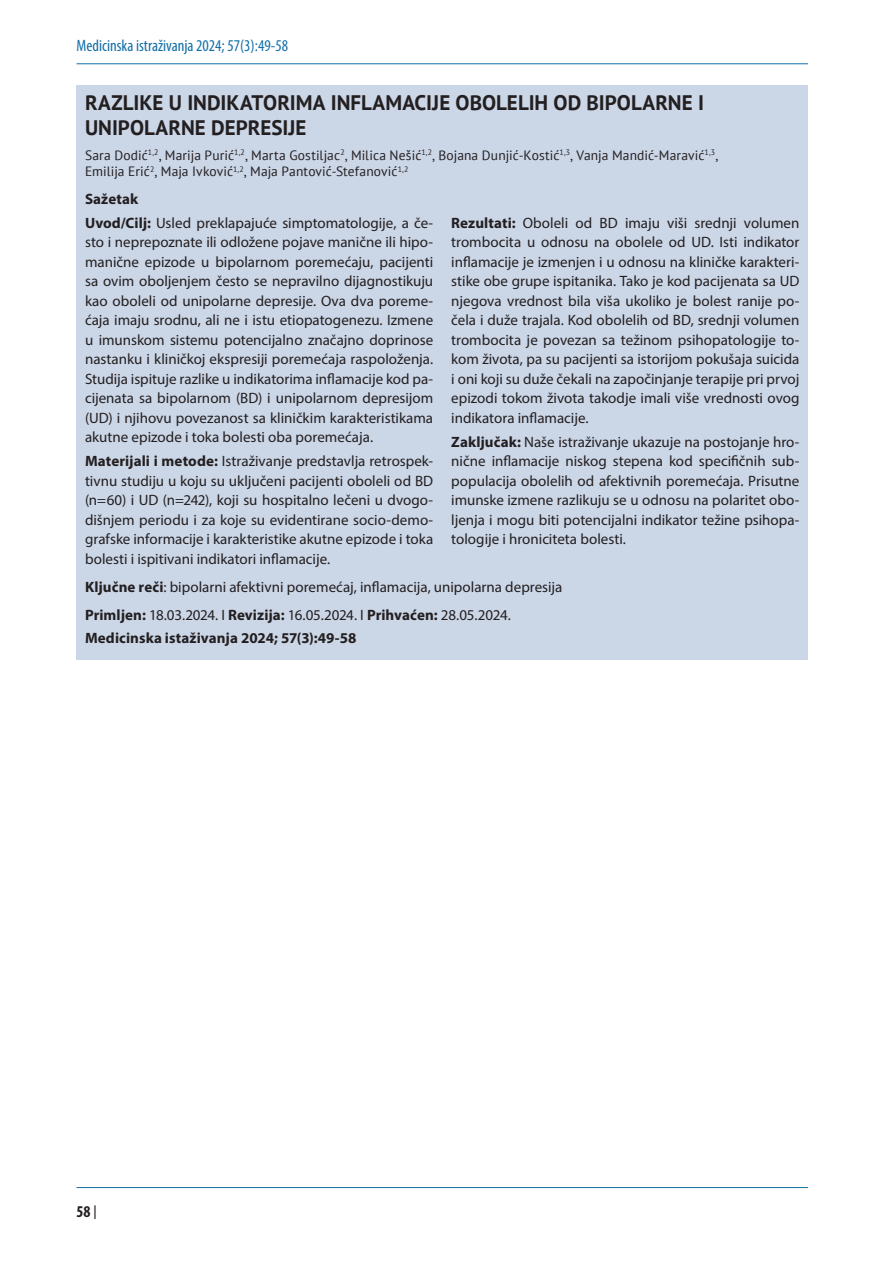
<style>
.page{position:relative;width:893px;height:1263px;background:#fff}
.page>*{position:absolute;margin:0;border:0;box-sizing:border-box;transform-origin:0 0}
.naslov_sazetak_srp{font:700 21px/25.2px "PT Sans";color:#231f20}
.t1{font:condensed 16.5px "Myriad Pro";color:#126fa7}
.t2{font:700 condensed 16.5px "Myriad Pro";color:#231f20}
.sazetak_srp{font:15px/19.5px "Myriad Pro";color:#231f20;text-align:justify}
.sazetak_1_kol{font:15px "Myriad Pro";color:#231f20}
.sazetak_1_kol-2{font:15px "Myriad Pro";letter-spacing:-.025em;color:#231f20}
.sazetak{font:700 15px "Myriad Pro";letter-spacing:.005em;color:#231f20}
.naslov_sazetak_srp-2{font:13.5px/16.2px "PT Sans";letter-spacing:.005em;color:#231f20}
.s1{font-weight:700}
.s2{font-family:"PT Sans";font-weight:400;font-stretch:normal}
</style>
<div class="page">
<hr style="left:77px;top:63px;width:731px;height:1px;background:#126fa7">
<hr style="left:77px;top:1187px;width:731px;height:1px;background:#126fa7">
<div style="left:77px;top:86px;width:731px;height:574px;background:#cbd6e7"></div>
<p class="t1" style="left:77px;top:35px;width:213px">Medicinska istraživanja 2024; 57(3):49-58</p>
<p class="naslov_sazetak_srp" style="left:85px;top:90px;width:621px">RAZLIKE U INDIKATORIMA INFLAMACIJE OBOLELIH OD BIPOLARNE I<br>UNIPOLARNE DEPRESIJE</p>
<p class="naslov_sazetak_srp-2" style="left:85px;top:147px;width:634px">Sara Dodić<sup>1,2</sup>, Marija Purić<sup>1,2</sup>, Marta Gostiljac<sup>2</sup>, Milica Nešić<sup>1,2</sup>, Bojana Dunjić-Kostić<sup>1,3</sup>, Vanja Mandić-Maravić<sup>1,3</sup>,<br>Emilija Erić<sup>2</sup>, Maja Ivković<sup>1,2</sup>, Maja Pantović-Stefanović<sup>1,2</sup></p>
<p class="sazetak" style="left:85px;top:189px;width:55px">Sažetak</p>
<p class="sazetak_srp" style="left:85px;top:213px;width:350px"><span class="s1">Uvod/Cilj:</span> Usled preklapajuće simptomatologije, a če&shy;sto i neprepoznate ili odložene pojave manične ili hipo&shy;manične epizode u bipolarnom poremećaju, pacijenti sa ovim oboljenjem često se nepravilno dijagnostikuju kao oboleli od unipolarne depresije. Ova dva poreme&shy;ćaja imaju srodnu, ali ne i istu etiopatogenezu. Izmene u imunskom sistemu potencijalno značajno doprinose nastanku i kliničkoj ekspresiji poremećaja raspoloženja.<br>Studija ispituje razlike u indikatorima inflamacije kod pa&shy;cijenata sa bipolarnom (BD) i unipolarnom depresijom (UD) i njihovu povezanost sa kliničkim karakteristikama akutne epizode i toka bolesti oba poremećaja.</p>
<p class="sazetak_srp" style="left:85px;top:451px;width:350px"><span class="s1">Materijali i metode:</span> Istraživanje predstavlja retrospek&shy;tivnu studiju u koju su uključeni pacijenti oboleli od BD (n=60) i UD (n=242), koji su hospitalno lečeni u dvogo&shy;dišnjem periodu i za koje su evidentirane socio-demo&shy;grafske informacije i karakteristike akutne epizode i toka bolesti i ispitivani indikatori inflamacije.</p>
<p class="sazetak_srp" style="left:451px;top:213px;width:350px"><span class="s1">Rezultati:</span> Oboleli od BD imaju viši srednji volumen trombocita u odnosu na obolele od UD. Isti indikator inflamacije je izmenjen i u odnosu na kliničke karakteri&shy;stike obe grupe ispitanika. Tako je kod pacijenata sa UD njegova vrednost bila viša ukoliko je bolest ranije po&shy;čela i duže trajala. Kod obolelih od BD, srednji volumen trombocita je povezan sa težinom psihopatologije to&shy;kom života, pa su pacijenti sa istorijom pokušaja suicida i oni koji su duže čekali na započinjanje terapije pri prvoj epizodi tokom života takodje imali više vrednosti ovog indikatora inflamacije.</p>
<p class="sazetak_srp" style="left:451px;top:432px;width:350px"><span class="s1">Zaključak:</span> Naše istraživanje ukazuje na postojanje hro&shy;nične inflamacije niskog stepena kod specifičnih sub&shy;populacija obolelih od afektivnih poremećaja. Prisutne imunske izmene razlikuju se u odnosu na polaritet obo&shy;ljenja i mogu biti potencijalni indikator težine psihopa&shy;tologije i hroniciteta bolesti.</p>
<p class="sazetak_1_kol" style="left:85px;top:577px;width:479px"><span class="s1">Ključne reči</span>: bipolarni afektivni poremećaj, inflamacija, unipolarna depresija</p>
<p class="sazetak_1_kol-2" style="left:85px;top:605px;width:427px"><span class="s1">Primljen:</span> 18.03.2024. I <span class="s1">Revizija:</span> 16.05.2024. I <span class="s1">Prihvaćen:</span> 28.05.2024.</p>
<p class="sazetak" style="left:85px;top:629px;width:273px">Medicinska istaživanja 2024; 57(3):49-58</p>
<p class="t2" style="left:77px;top:1201px;width:22px">58 <span class="s2">|</span></p>
</div>
